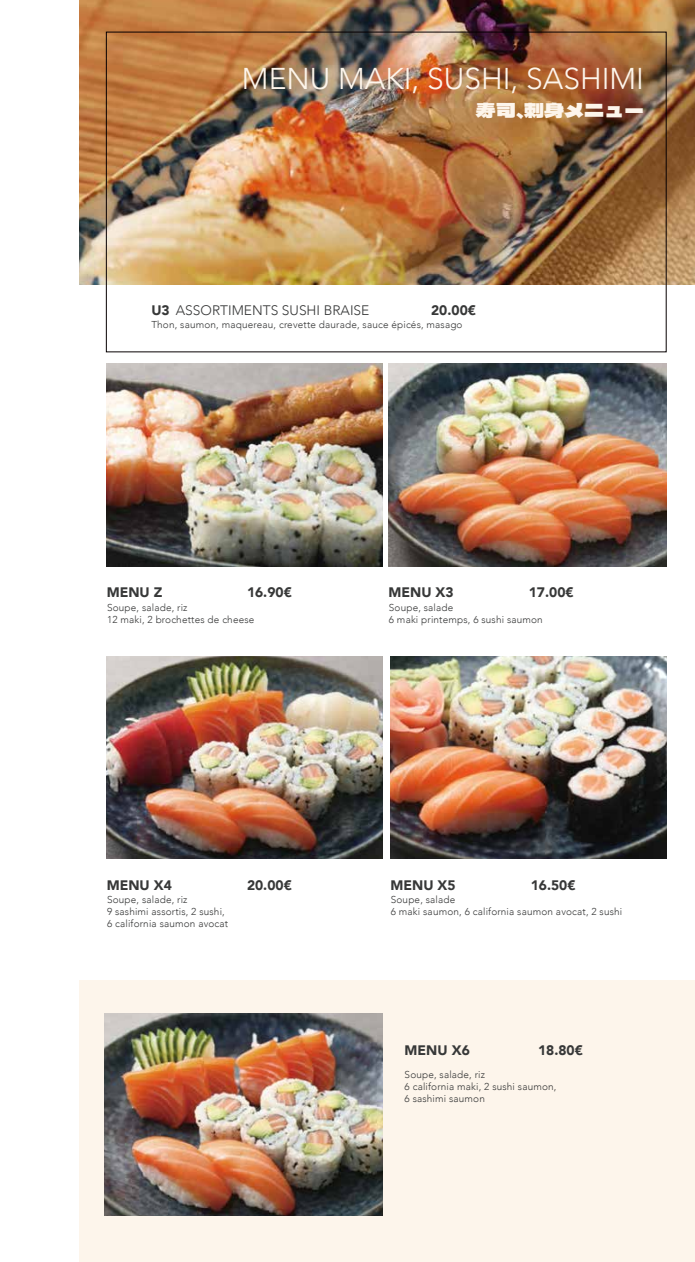
<style>
.page{position:relative;width:695px;height:1262px;background:#fff}
.page>*{position:absolute;margin:0;border:0;box-sizing:border-box;transform-origin:0 0}
.t1{font:300 30px "Avenir";color:#fdf5eb}
.t2{font:20px "Dela Gothic One";color:#fdf5eb}
.t3{font:900 13.75px "Avenir";color:#373838}
.t4{font:300 13.75px "Avenir";color:#373838}
.t5{font:300 10px/12px "Avenir";letter-spacing:.015em;color:#373838}
.s1{font-weight:900}
</style>
<div class="page">
<img style="left:79px;top:0;width:615px;height:285px">
<div style="left:0;top:980px;width:694px;height:281px;background:#fdf5eb"></div>
<img style="left:107px;top:364px;width:276px;height:202px">
<img style="left:388px;top:364px;width:278px;height:202px">
<img style="left:105px;top:1013px;width:278px;height:202px">
<img style="left:107px;top:656px;width:276px;height:202px">
<img style="left:390px;top:656px;width:276px;height:202px">
<div style="left:0;top:0;width:78px;height:1261px;background:#fff"></div>
<h1 class="t1" style="left:242px;top:61px;width:403px">MENU MAKI, SUSHI, SASHIMI</h1>
<h2 class="t2" style="left:475px;top:95px;width:170px">寿司、刺身メニュー</h2>
<h3 class="t4" style="left:151px;top:302px;width:219px"><span class="s1">U3</span> ASSORTIMENTS SUSHI BRAISE</h3>
<h3 class="t3" style="left:431px;top:298px;width:46px">20.00€</h3>
<p class="t5" style="left:151px;top:319px;width:313px">Thon, saumon, maquereau, crevette daurade, sauce épicés, masago</p>
<h3 class="t3" style="left:107px;top:580px;width:57px">MENU Z</h3>
<h3 class="t3" style="left:247px;top:580px;width:46px">16.90€</h3>
<p class="t5" style="left:107px;top:601px;width:149px">Soupe, salade, riz<br>12 maki, 2 brochettes de cheese</p>
<h3 class="t3" style="left:388px;top:580px;width:67px">MENU X3</h3>
<h3 class="t3" style="left:528px;top:580px;width:46px">17.00€</h3>
<p class="t5" style="left:389px;top:601px;width:155px">Soupe, salade<br>6 maki printemps, 6 sushi saumon</p>
<h3 class="t3" style="left:107px;top:873px;width:67px">MENU X4</h3>
<h3 class="t3" style="left:247px;top:873px;width:46px">20.00€</h3>
<p class="t5" style="left:107px;top:894px;width:123px">Soupe, salade, riz<br>9 sashimi assortis, 2 sushi,<br>6 california saumon avocat</p>
<h3 class="t3" style="left:390px;top:873px;width:67px">MENU X5</h3>
<h3 class="t3" style="left:530px;top:873px;width:46px">16.50€</h3>
<p class="t5" style="left:391px;top:894px;width:233px">Soupe, salade<br>6 maki saumon, 6 california saumon avocat, 2 sushi</p>
<h3 class="t3" style="left:404px;top:1038px;width:67px">MENU X6</h3>
<h3 class="t3" style="left:538px;top:1038px;width:46px">18.80€</h3>
<p class="t5" style="left:404px;top:1068px;width:153px">Soupe, salade, riz<br>6 california maki, 2 sushi saumon,<br>6 sashimi saumon</p>
</div>
